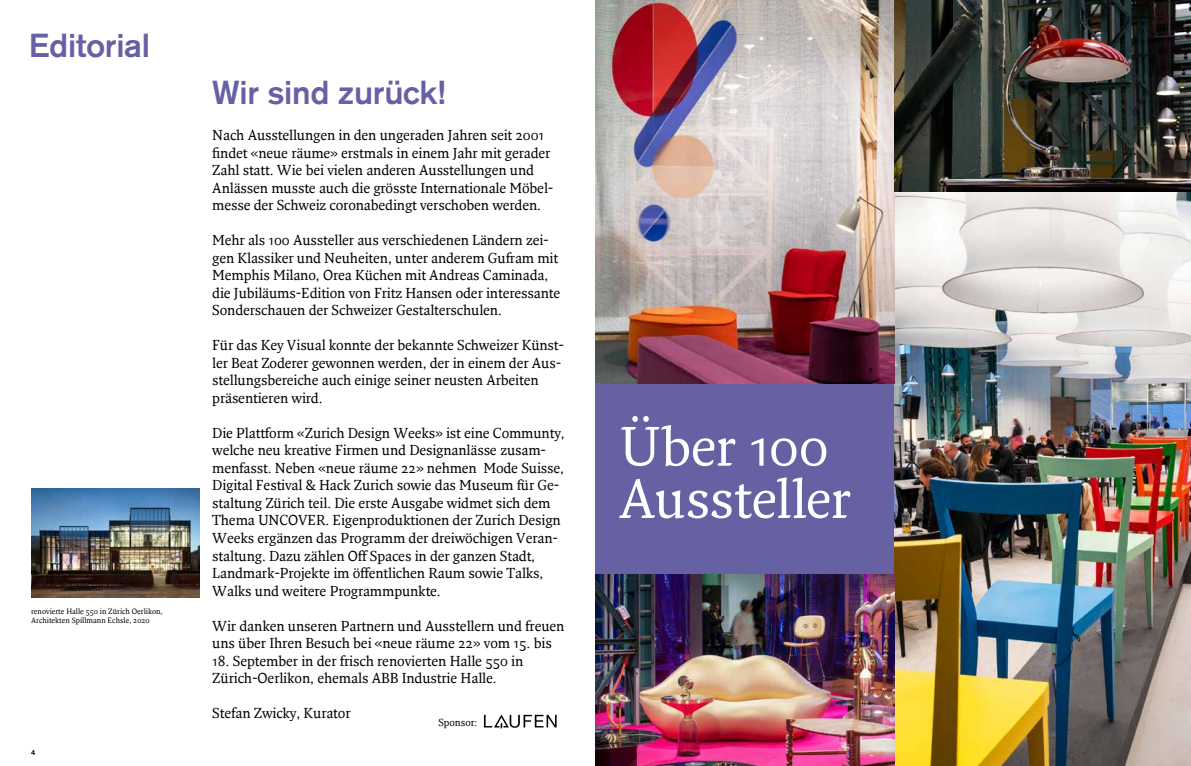
<style>
.page{position:relative;width:1191px;height:766px;background:#fff}
.page>*{position:absolute;margin:0;border:0;box-sizing:border-box;transform-origin:0 0}
.t1{font:53.9px/52.2px "Fresco";letter-spacing:-.015em;color:#fff}
.t2{font:500 33px "Akzidenz Grotesk BQ";letter-spacing:-.01em;color:#6661a3}
.t3{font:14px/17.5px "Fresco";letter-spacing:-.01em;color:#000}
.t4{font:10px "Fresco";color:#000}
.t5{font:7.5px/9px "Fresco";color:#000}
.t6{font:500 7.5px "Akzidenz Grotesk BQ";color:#000}
</style>
<div class="page">
<div style="left:595px;top:0;width:596px;height:765px;background:#6661a3"></div>
<svg style="left:484px;top:714px;width:72px;height:15px"></svg>
<img style="left:894px;top:0;width:297px;height:765px">
<img style="left:595px;top:0;width:299px;height:383px">
<img style="left:595px;top:574px;width:299px;height:191px">
<img style="left:31px;top:488px;width:168px;height:109px">
<h2 class="t2" style="left:29px;top:25px;width:123px">Editorial</h2>
<p class="t5" style="left:31px;top:606px;width:133px">renovierte Halle 550 in Zürich Oerlikon,<br>Architekten Spillmann Echsle, 2020</p>
<p class="t6" style="left:31px;top:747px;width:6px">4</p>
<h2 class="t2" style="left:212px;top:72px;width:234px">Wir sind zurück!</h2>
<p class="t3" style="left:212px;top:126px;width:343px">Nach Ausstellungen in den ungeraden Jahren seit 2001 findet «neue räume» erstmals in einem Jahr mit gerader Zahl statt. Wie bei vielen anderen Ausstellungen und Anlässen musste auch die grösste Internationale Möbel&shy;messe der Schweiz coronabedingt verschoben werden.</p>
<p class="t3" style="left:212px;top:231px;width:349px">Mehr als 100 Aussteller aus verschiedenen Ländern zei&shy;gen Klassiker und Neuheiten, unter anderem Gufram mit Memphis Milano, Orea Küchen mit Andreas Caminada, die Jubiläums-Edition von Fritz Hansen oder interessante Sonderschauen der Schweizer Gestalterschulen.</p>
<p class="t3" style="left:212px;top:336px;width:353px">Für das Key Visual konnte der bekannte Schweizer Künst&shy;ler Beat Zoderer gewonnen werden, der in einem der Aus&shy;stellungsbereiche auch einige seiner neusten Arbeiten präsentieren wird.</p>
<p class="t3" style="left:212px;top:423px;width:354px">Die Plattform «Zurich Design Weeks» ist eine Communty, welche neu kreative Firmen und Designanlässe zusam&shy;menfasst. Neben «neue räume 22» nehmen Mode Suisse, Digital Festival &amp; Hack Zurich sowie das Museum für Ge&shy;staltung Zürich teil. Die erste Ausgabe widmet sich dem Thema UNCOVER. Eigenproduktionen der Zurich Design Weeks ergänzen das Programm der dreiwöchigen Veran&shy;staltung. Dazu zählen Off Spaces in der ganzen Stadt, Landmark-Projekte im öffentlichen Raum sowie Talks, Walks und weitere Programmpunkte.</p>
<p class="t3" style="left:212px;top:616px;width:354px">Wir danken unseren Partnern und Ausstellern und freuen uns über Ihren Besuch bei «neue räume 22» vom 15. bis</p>
<p class="t3" style="left:212px;top:651px;width:312px">18. September in der frisch renovierten Halle 550 in<br>Zürich-Oerlikon, ehemals ABB Industrie Halle.</p>
<p class="t3" style="left:212px;top:703px;width:140px">Stefan Zwicky, Kurator</p>
<p class="t4" style="left:438px;top:715px;width:40px">Sponsor:</p>
<h1 class="t1" style="left:619px;top:419px;width:233px">Über 100<br>Aussteller</h1>
</div>
